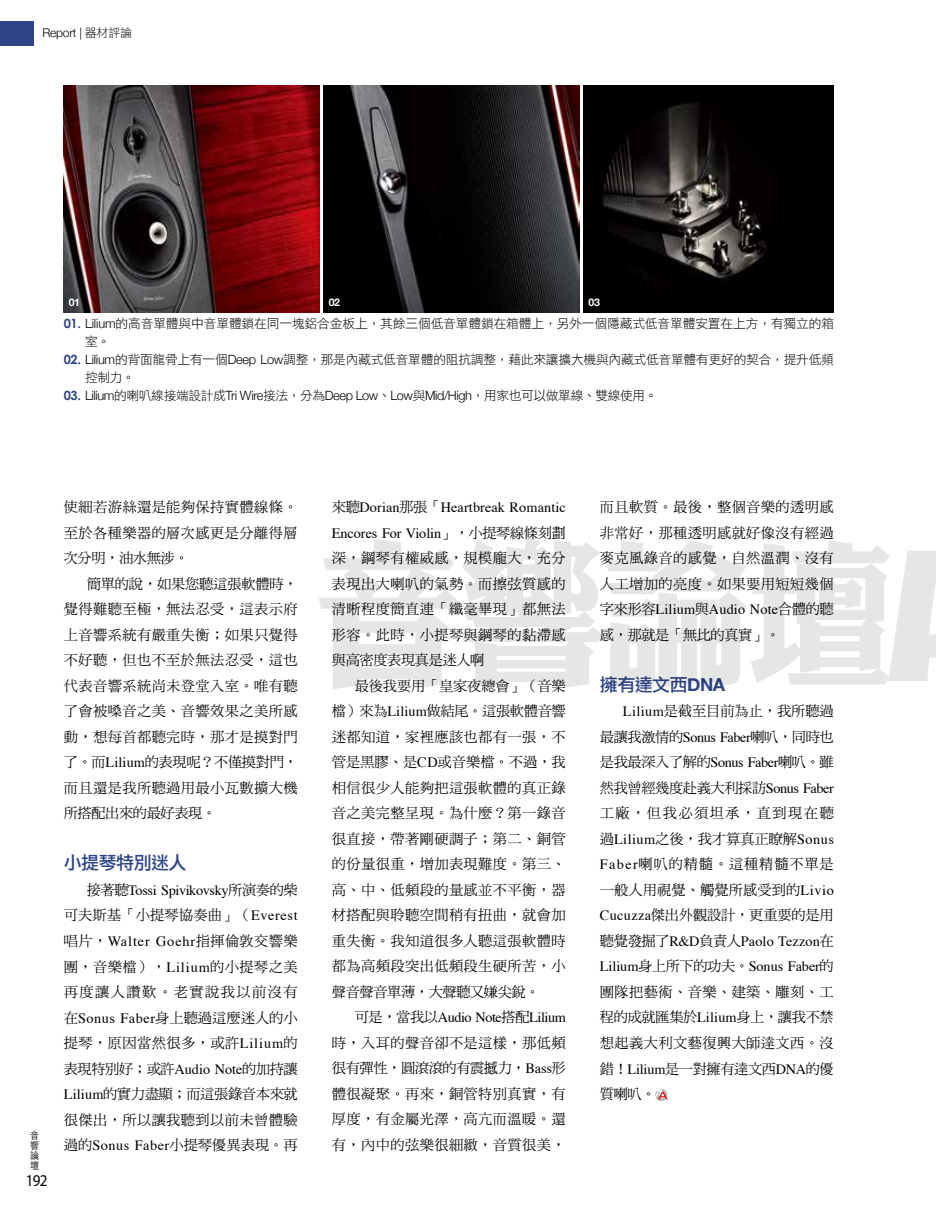
<style>
.page{position:relative;width:936px;height:1212px;background:#fff}
.page>*{position:absolute;margin:0;border:0;box-sizing:border-box;transform-origin:0 0}
.t1{font:157.5px "DF Li King Hei Std W8";color:#000;scale:.94 1}
.t2{font:18px "DF Li Hei Std W5";letter-spacing:-.03em;color:#2d4486}
.t3{font:16.5px "Myriad Pro";color:#000;scale:.91 1}
.t4{font:14.25px/25.5px "DF Ming Std W5";letter-spacing:.025em;color:#000;text-align:justify}
.t5{font:14.25px/25.5px "Times";letter-spacing:-.005em;color:#000}
.t6{font:14.25px "Times";letter-spacing:-.025em;color:#000}
.t7{font:14.25px "Times";letter-spacing:.015em;color:#000}
.t8{font:14.25px "Times";letter-spacing:-.03em;color:#000}
.t9{font:14.25px "Times";letter-spacing:.065em;color:#000}
.t10{font:14.25px "DF Ming Std W5";letter-spacing:-.03em;color:#000}
.t11{font:12.75px/18px "DF Li Hei Std W3";letter-spacing:-.01em;color:#000}
.t12{font:300 12.75px "Helvetica Neue";letter-spacing:-.03em;color:#000}
.t13{font:300 12px "Helvetica Neue";letter-spacing:-.02em;color:#000}
.t14{font:700 10.5px "Helvetica Neue";color:#fff}
.t15{font:300 9.9px/10.2px "ST Heiti TC";color:#000;text-align:justify;scale:.91 1}
.s1{font-family:"DF Li Hei Std W3";font-weight:400}
.s2{font-family:"Century Gothic";font-weight:700;color:#2d4486}
.s3{font-family:"Helvetica Neue";font-weight:300}
.s4{font-family:"Times"}
.s5{font-family:"DF Ming Std W5"}
.s6{font-family:"Helvetica Neue";font-weight:700}
</style>
<div class="page">
<svg style="left:655px;top:1089px;width:12px;height:12px"></svg>
<svg style="left:655px;top:1089px;width:12px;height:10px"></svg>
<img style="left:64px;top:85px;width:255px;height:228px">
<img style="left:324px;top:85px;width:255px;height:228px">
<img style="left:583px;top:85px;width:250px;height:228px">
<div style="left:0;top:21px;width:33px;height:24px;background:#2d4486"></div>
<p class="t13" style="left:43px;top:23px;width:91px">Report | <span class="s1">器材評論</span></p>
<p class="t14" style="left:69px;top:294px;width:13px">01</p>
<p class="t14" style="left:328px;top:294px;width:13px">02</p>
<p class="t14" style="left:588px;top:294px;width:13px">03</p>
<p class="t11" style="left:85px;top:314px;width:750px;text-indent:-21px"><span class="s2">01.</span> <span class="s3">Lilium</span>的高音單體與中音單體鎖在同一塊鋁合金板上，其餘三個低音單體鎖在箱體上，另外一個隱藏式低音單體安置在上方，有獨立的箱室。</p>
<p class="t11" style="left:85px;top:350px;width:750px;text-indent:-21px"><span class="s2">02.</span> <span class="s3">Lilium</span>的背面龍骨上有一個<span class="s3">Deep Low</span>調整，那是內藏式低音單體的阻抗調整，藉此來讓擴大機與內藏式低音單體有更好的契合，提升低頻控制力。</p>
<p class="t12" style="left:64px;top:385px;width:595px"><span class="s2">03.</span> Lilium<span class="s1">的喇叭線接端設計成</span>Tri Wire<span class="s1">接法，分為</span>Deep Low<span class="s1">、</span>Low<span class="s1">與</span>Mid/High<span class="s1">，用家也可以做單線、雙線使用。</span></p>
<p class="t15" style="left:30px;top:1129px;width:11px">音響論壇</p>
<p class="t3" style="left:26px;top:1170px;width:25px">192</p>
<p class="t4" style="left:64px;top:494px;width:235px">使細若游絲還是能夠保持實體線條。至於各種樂器的層次感更是分離得層次分明，油水無涉。</p>
<p class="t4" style="left:64px;top:571px;width:235px;text-indent:23px">簡單的說，如果您聽這張軟體時，覺得難聽至極，無法忍受，這表示府上音響系統有嚴重失衡；如果只覺得不好聽，但也不至於無法忍受，這也代表音響系統尚未登堂入室。唯有聽了會被嗓音之美、音響效果之美所感動，想每首都聽完時，那才是摸對門了。而<span class="s4">Lilium</span>的表現呢？不僅摸對門，而且還是我所聽過用最小瓦數擴大機所搭配出來的最好表現。</p>
<p class="t2" style="left:64px;top:853px;width:124px">小提琴特別迷人</p>
<p class="t6" style="left:87px;top:877px;width:212px"><span class="s5">接著聽</span>Tossi Spivikovsky<span class="s5">所演奏的柴</span></p>
<p class="t4" style="left:64px;top:902px;width:235px">可夫斯基「小提琴協奏曲」（<span class="s4">Everest</span></p>
<p class="t9" style="left:64px;top:928px;width:235px"><span class="s5">唱片，</span>Walter Goehr<span class="s5">指揮倫敦交響樂</span></p>
<p class="t4" style="left:64px;top:953px;width:235px">團，音樂檔），<span class="s4">Lilium</span>的小提琴之美再度讓人讚歎。老實說我以前沒有在<span class="s4">Sonus Faber</span>身上聽過這麼迷人的小提琴，原因當然很多，或許<span class="s4">Lilium</span>的表現特別好；或許<span class="s4">Audio Note</span>的加持讓<span class="s4">Lilium</span>的實力盡顯；而這張錄音本來就很傑出，所以讓我聽到以前未曾體驗過的<span class="s4">Sonus Faber</span>小提琴優異表現。再</p>
<p class="t4" style="left:600px;top:494px;width:235px">而且軟質。最後，整個音樂的透明感非常好，那種透明感就好像沒有經過麥克風錄音的感覺，自然溫潤、沒有人工增加的亮度。如果要用短短幾個</p>
<p class="t7" style="left:600px;top:596px;width:235px"><span class="s5">字來形容</span>Lilium<span class="s5">與</span>Audio Note<span class="s5">合體的聽</span></p>
<p class="t10" style="left:600px;top:627px;width:182px">感，那就是「無比的真實」。</p>
<p class="t2" style="left:600px;top:675px;width:127px">擁有達文西<span class="s6">DNA</span></p>
<p class="t4" style="left:600px;top:698px;width:235px;text-indent:23px"><span class="s4">Lilium</span>是截至目前為止，我所聽過最讓我激情的<span class="s4">Sonus Faber</span>喇叭，同時也是我最深入了解的<span class="s4">Sonus Faber</span>喇叭。雖然我曾經幾度赴義大利採訪<span class="s4">Sonus Faber</span>工廠，但我必須坦承，直到現在聽過<span class="s4">Lilium</span>之後，我才算真正瞭解<span class="s4">Sonus Faber</span>喇叭的精髓。這種精髓不單是一般人用視覺、觸覺所感受到的<span class="s4">Livio Cucuzza</span>傑出外觀設計，更重要的是用</p>
<p class="t5" style="left:600px;top:927px;width:235px"><span class="s5">聽覺發掘了</span>R&amp;D<span class="s5">負責人</span>Paolo Tezzon<span class="s5">在<br></span>Lilium<span class="s5">身上所下的功夫。</span>Sonus Faber<span class="s5">的</span></p>
<p class="t4" style="left:600px;top:979px;width:235px">團隊把藝術、音樂、建築、雕刻、工程的成就匯集於<span class="s4">Lilium</span>身上，讓我不禁想起義大利文藝復興大師達文西。沒錯！<span class="s4">Lilium</span>是一對擁有達文西<span class="s4">DNA</span>的優質喇叭。</p>
<p class="t5" style="left:332px;top:493px;width:235px"><span class="s5">來聽</span>Dorian<span class="s5">那張「</span>Heartbreak Romantic<br>Encores For Violin<span class="s5">」，小提琴線條刻劃</span></p>
<p class="t4" style="left:332px;top:545px;width:235px">深，鋼琴有權威感，規模龐大，充分表現出大喇叭的氣勢。而擦弦質感的清晰程度簡直連「纖毫畢現」都無法形容。此時，小提琴與鋼琴的黏滯感與高密度表現真是迷人啊</p>
<p class="t4" style="left:332px;top:673px;width:235px;text-indent:23px">最後我要用「皇家夜總會」（音樂檔）來為<span class="s4">Lilium</span>做結尾。這張軟體音響迷都知道，家裡應該也都有一張，不管是黑膠、是<span class="s4">CD</span>或音樂檔。不過，我相信很少人能夠把這張軟體的真正錄音之美完整呈現。為什麼？第一錄音很直接，帶著剛硬調子；第二、銅管的份量很重，增加表現難度。第三、高、中、低頻段的量感並不平衡，器材搭配與聆聽空間稍有扭曲，就會加重失衡。我知道很多人聽這張軟體時都為高頻段突出低頻段生硬所苦，小聲音聲音單薄，大聲聽又嫌尖銳。</p>
<p class="t8" style="left:355px;top:1004px;width:212px"><span class="s5">可是，當我以</span>Audio Note<span class="s5">搭配</span>Lilium</p>
<p class="t4" style="left:332px;top:1030px;width:235px">時，入耳的聲音卻不是這樣，那低頻很有彈性，圓滾滾的有震撼力，<span class="s4">Bass</span>形體很凝聚。再來，銅管特別真實，有厚度，有金屬光澤，高亢而溫暖。還有，內中的弦樂很細緻，音質很美，</p>
<h1 class="t1" style="left:314px;top:529px;width:617px">音響論壇</h1>
</div>
